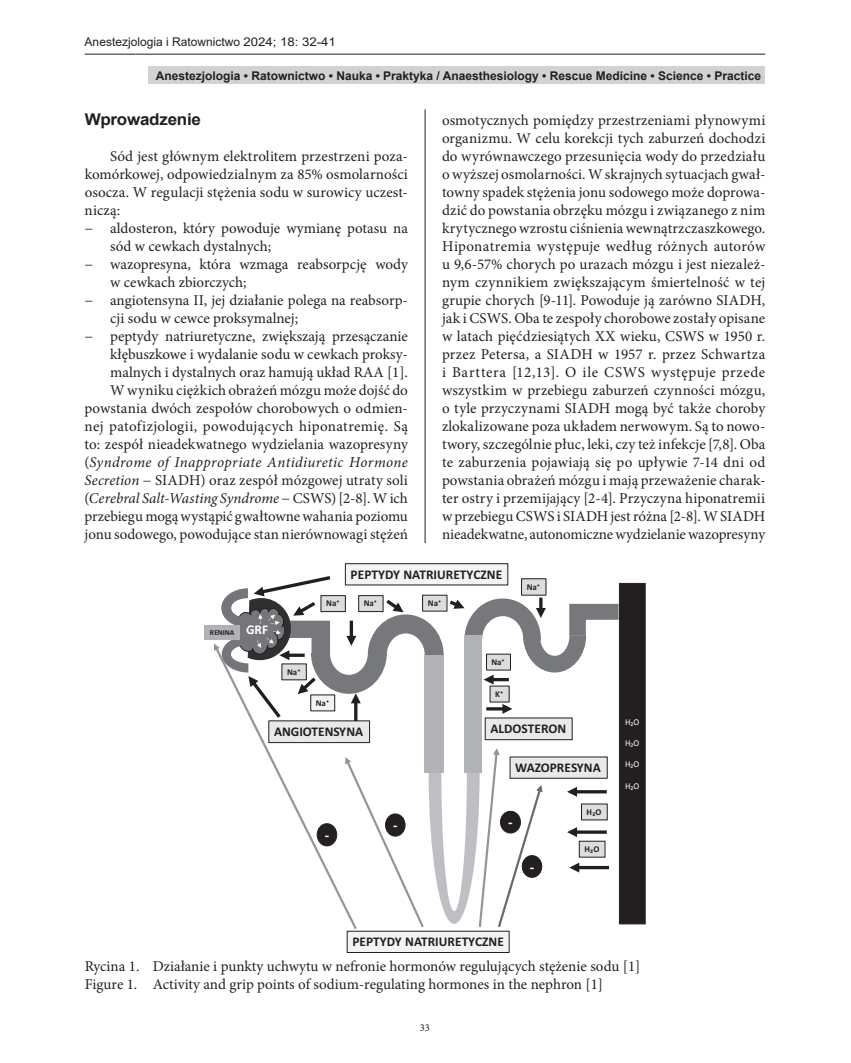
<style>
.page{position:relative;width:851px;height:1063px;background:#fff}
.page>*{position:absolute;margin:0;border:0;box-sizing:border-box;transform-origin:0 0}
.t1{font:700 16.2px "Arial";letter-spacing:-.015em;color:#231f20;scale:1.05 1}
.t2{font:15px/18px "Minion Pro";color:#231f20;text-align:justify}
.t3{font:15px "Minion Pro";letter-spacing:.02em;color:#231f20}
.t4{font:italic 15px "Minion Pro";color:#231f20}
.t5{font:italic 15px "Minion Pro";letter-spacing:.02em;color:#231f20}
.t6{font:700 14.7px "Calibri";color:#fff}
.t7{font:700 13.35px "Calibri";letter-spacing:.005em;color:#231f20}
.t8{font:700 13.35px "Calibri";color:#fff}
.t9{font:700 12px "Arial";color:#231f20}
.t10{font:12px "Arial";color:#231f20}
.t11{font:10.5px "Minion Pro";color:#231f20}
.t12{font:700 8.85px "Calibri";letter-spacing:-.01em;color:#231f20}
.t13{font:8.85px "Calibri";letter-spacing:-.005em;color:#fff}
.t14{font:700 7.5px "Calibri";letter-spacing:-.01em;color:#231f20}
.s1{font-style:normal}
.s2{font-style:italic}
</style>
<div class="page">
<hr style="left:425px;top:109px;width:1px;height:880px;background:#231f20">
<hr style="left:85px;top:54px;width:680px;height:1px;background:#231f20">
<div style="left:148px;top:67px;width:617px;height:17px;background:#d1d2d4"></div>
<div style="left:85px;top:543px;width:680px;height:446px;background:#fff"></div>
<div style="left:619px;top:583px;width:26px;height:341px;background:#231f20"></div>
<div style="left:424px;top:655px;width:19px;height:117px;background:#b2b3b7"></div>
<div style="left:464px;top:635px;width:18px;height:137px;background:#b2b3b7"></div>
<div style="left:509px;top:757px;width:98px;height:21px;background:#e8e9ea"></div>
<div style="left:485px;top:718px;width:87px;height:22px;background:#e8e9ea;border:1px solid #231f20"></div>
<div style="left:268px;top:720px;width:102px;height:23px;background:#e8e9ea;border:1px solid #231f20"></div>
<div style="left:345px;top:564px;width:163px;height:21px;background:#f2f3f4"></div>
<div style="left:345px;top:563px;width:163px;height:22px;border:1px solid #231f20"></div>
<svg style="left:569px;top:863px;width:40px;height:10px"></svg>
<div style="left:579px;top:841px;width:26px;height:16px;background:#dcdddf"></div>
<div style="left:579px;top:841px;width:26px;height:16px;border:1px solid #231f20"></div>
<div style="left:490px;top:686px;width:19px;height:16px;background:#dcdddf"></div>
<svg style="left:486px;top:704px;width:26px;height:10px"></svg>
<div style="left:422px;top:595px;width:25px;height:16px;background:#dcdddf"></div>
<div style="left:581px;top:804px;width:26px;height:16px;background:#dcdddf"></div>
<svg style="left:567px;top:827px;width:39px;height:10px"></svg>
<svg style="left:567px;top:787px;width:39px;height:10px"></svg>
<svg style="left:449px;top:598px;width:169px;height:87px"></svg>
<div style="left:521px;top:579px;width:25px;height:16px;background:#dcdddf"></div>
<div style="left:521px;top:578px;width:25px;height:17px;border:1px solid #231f20"></div>
<div style="left:347px;top:931px;width:162px;height:22px;background:#f2f3f4;border:1px solid #231f20"></div>
<svg style="left:357px;top:748px;width:185px;height:179px"></svg>
<div style="left:204px;top:625px;width:35px;height:15px;background:#b1b2b5"></div>
<svg style="left:214px;top:643px;width:143px;height:286px"></svg>
<div style="left:522px;top:856px;width:19px;height:21px;background:#231f20;border-radius:50%"></div>
<div style="left:522px;top:855px;width:20px;height:23px;border:1px solid #231f20;border-radius:50%"></div>
<div style="left:385px;top:814px;width:20px;height:22px;background:#231f20;border-radius:50%"></div>
<div style="left:385px;top:814px;width:20px;height:22px;border:1px solid #231f20;border-radius:50%"></div>
<div style="left:317px;top:824px;width:20px;height:22px;background:#231f20;border-radius:50%"></div>
<div style="left:317px;top:823px;width:20px;height:23px;border:1px solid #231f20;border-radius:50%"></div>
<div style="left:500px;top:811px;width:20px;height:22px;background:#231f20;border-radius:50%"></div>
<div style="left:500px;top:811px;width:21px;height:22px;border:1px solid #231f20;border-radius:50%"></div>
<svg style="left:221px;top:576px;width:222px;height:145px"></svg>
<p class="t10" style="left:85px;top:33px;width:253px">Anestezjologia i Ratownictwo 2024; 18: 32-41</p>
<p class="t9" style="left:156px;top:67px;width:606px">Anestezjologia • Ratownictwo • Nauka • Praktyka / Anaesthesiology • Rescue Medicine • Science • Practice</p>
<p class="t2" style="left:442px;top:111px;width:325px">osmotycznych pomiędzy przestrzeniami płynowymi organizmu. W celu korekcji tych zaburzeń dochodzi do wyrównawczego przesunięcia wody do przedziału o wyższej osmolarności. W skrajnych sytuacjach gwał&shy;towny spadek stężenia jonu sodowego może doprowa&shy;dzić do powstania obrzęku mózgu i związanego z nim krytycznego wzrostu ciśnienia wewnątrzczaszkowego.<br>Hiponatremia występuje według różnych autorów u 9,6-57% chorych po urazach mózgu i jest niezależ&shy;nym czynnikiem zwiększającym śmiertelność w tej grupie chorych [9-11]. Powoduje ją zarówno SIADH, jak i CSWS. Oba te zespoły chorobowe zostały opisane w latach pięćdziesiątych XX wieku, CSWS w 1950 r. przez Petersa, a SIADH w 1957 r. przez Schwartza i Barttera [12,13]. O ile CSWS występuje przede wszystkim w przebiegu zaburzeń czynności mózgu, o tyle przyczynami SIADH mogą być także choroby zlokalizowane poza układem nerwowym. Są to nowo&shy;twory, szczególnie płuc, leki, czy też infekcje [7,8]. Oba te zaburzenia pojawiają się po upływie 7-14 dni od powstania obrażeń mózgu i mają przeważenie charak&shy;ter ostry i przemijający [2-4]. Przyczyna hiponatremii w przebiegu CSWS i SIADH jest różna [2-8]. W SIADH nieadekwatne, autonomiczne wydzielanie wazopresyny</p>
<p class="t1" style="left:85px;top:108px;width:112px">Wprowadzenie</p>
<p class="t2" style="left:110px;top:147px;width:299px">Sód jest głównym elektrolitem przestrzeni poza-</p>
<p class="t2" style="left:85px;top:165px;width:325px">komórkowej, odpowiedzialnym za 85% osmolarności</p>
<p class="t2" style="left:85px;top:183px;width:325px">osocza. W regulacji stężenia sodu w surowicy uczest-</p>
<p class="t2" style="left:85px;top:201px;width:37px">niczą:</p>
<p class="t2" style="left:85px;top:219px;width:325px">− aldosteron, który powoduje wymianę potasu na</p>
<p class="t2" style="left:110px;top:237px;width:162px">sód w cewkach dystalnych;</p>
<p class="t2" style="left:85px;top:255px;width:325px">− wazopresyna, która wzmaga reabsorpcję wody</p>
<p class="t2" style="left:110px;top:273px;width:138px">w cewkach zbiorczych;</p>
<p class="t2" style="left:85px;top:291px;width:325px">− angiotensyna II, jej działanie polega na reabsorp-</p>
<p class="t2" style="left:110px;top:309px;width:189px">cji sodu w cewce proksymalnej;</p>
<p class="t2" style="left:85px;top:327px;width:325px">− peptydy natriuretyczne, zwiększają przesączanie</p>
<p class="t2" style="left:110px;top:345px;width:299px">kłębuszkowe i wydalanie sodu w cewkach proksy-</p>
<p class="t2" style="left:110px;top:363px;width:299px">malnych i dystalnych oraz hamują układ RAA [1].</p>
<p class="t2" style="left:110px;top:381px;width:299px">W wyniku ciężkich obrażeń mózgu może dojść do</p>
<p class="t2" style="left:85px;top:399px;width:325px">powstania dwóch zespołów chorobowych o odmien-</p>
<p class="t3" style="left:85px;top:416px;width:325px">nej patofizjologii, powodujących hiponatremię. Są</p>
<p class="t2" style="left:85px;top:435px;width:325px">to: zespół nieadekwatnego wydzielania wazopresyny</p>
<p class="t5" style="left:85px;top:452px;width:325px"><span class="s1">(</span>Syndrome of Inappropriate Antidiuretic Hormone</p>
<p class="t2" style="left:85px;top:471px;width:325px"><span class="s2">Secretion</span> − SIADH) oraz zespół mózgowej utraty soli</p>
<p class="t4" style="left:85px;top:488px;width:325px"><span class="s1">(</span>Cerebral Salt-Wasting Syndrome <span class="s1">− CSWS) [2-8]. W ich</span></p>
<p class="t2" style="left:85px;top:507px;width:325px">przebiegu mogą wystąpić gwałtowne wahania poziomu</p>
<p class="t2" style="left:85px;top:525px;width:325px">jonu sodowego, powodujące stan nierównowagi stężeń</p>
<p class="t14" style="left:210px;top:627px;width:26px">RENINA</p>
<p class="t8" style="left:246px;top:620px;width:24px">GRF</p>
<p class="t7" style="left:350px;top:565px;width:153px">PEPTYDY NATRIURETYCZNE</p>
<p class="t12" style="left:326px;top:597px;width:15px">Na⁺</p>
<p class="t12" style="left:428px;top:597px;width:15px">Na⁺</p>
<p class="t12" style="left:364px;top:597px;width:15px">Na⁺</p>
<p class="t12" style="left:287px;top:666px;width:15px">Na⁺</p>
<p class="t12" style="left:316px;top:697px;width:15px">Na⁺</p>
<p class="t12" style="left:491px;top:656px;width:15px">Na⁺</p>
<p class="t12" style="left:495px;top:688px;width:10px">K⁺</p>
<p class="t12" style="left:526px;top:580px;width:15px">Na⁺</p>
<p class="t7" style="left:274px;top:722px;width:91px">ANGIOTENSYNA</p>
<p class="t7" style="left:490px;top:719px;width:77px">ALDOSTERON</p>
<p class="t7" style="left:515px;top:758px;width:87px">WAZOPRESYNA</p>
<p class="t6" style="left:325px;top:824px;width:6px">-</p>
<p class="t6" style="left:393px;top:815px;width:6px">-</p>
<p class="t6" style="left:508px;top:812px;width:6px">-</p>
<p class="t6" style="left:530px;top:856px;width:6px">-</p>
<p class="t12" style="left:586px;top:806px;width:16px">H₂O</p>
<p class="t12" style="left:584px;top:843px;width:16px">H₂O</p>
<p class="t13" style="left:625px;top:716px;width:16px">H₂O</p>
<p class="t13" style="left:625px;top:737px;width:16px">H₂O</p>
<p class="t13" style="left:625px;top:758px;width:16px">H₂O</p>
<p class="t13" style="left:625px;top:780px;width:16px">H₂O</p>
<p class="t7" style="left:352px;top:932px;width:153px">PEPTYDY NATRIURETYCZNE</p>
<p class="t2" style="left:85px;top:957px;width:557px">Rycina 1. Działanie i punkty uchwytu w nefronie hormonów regulujących stężenie sodu [1]<br>Figure 1. Activity and grip points of sodium-regulating hormones in the nephron [1]</p>
<p class="t11" style="left:420px;top:1021px;width:12px">33</p>
</div>
